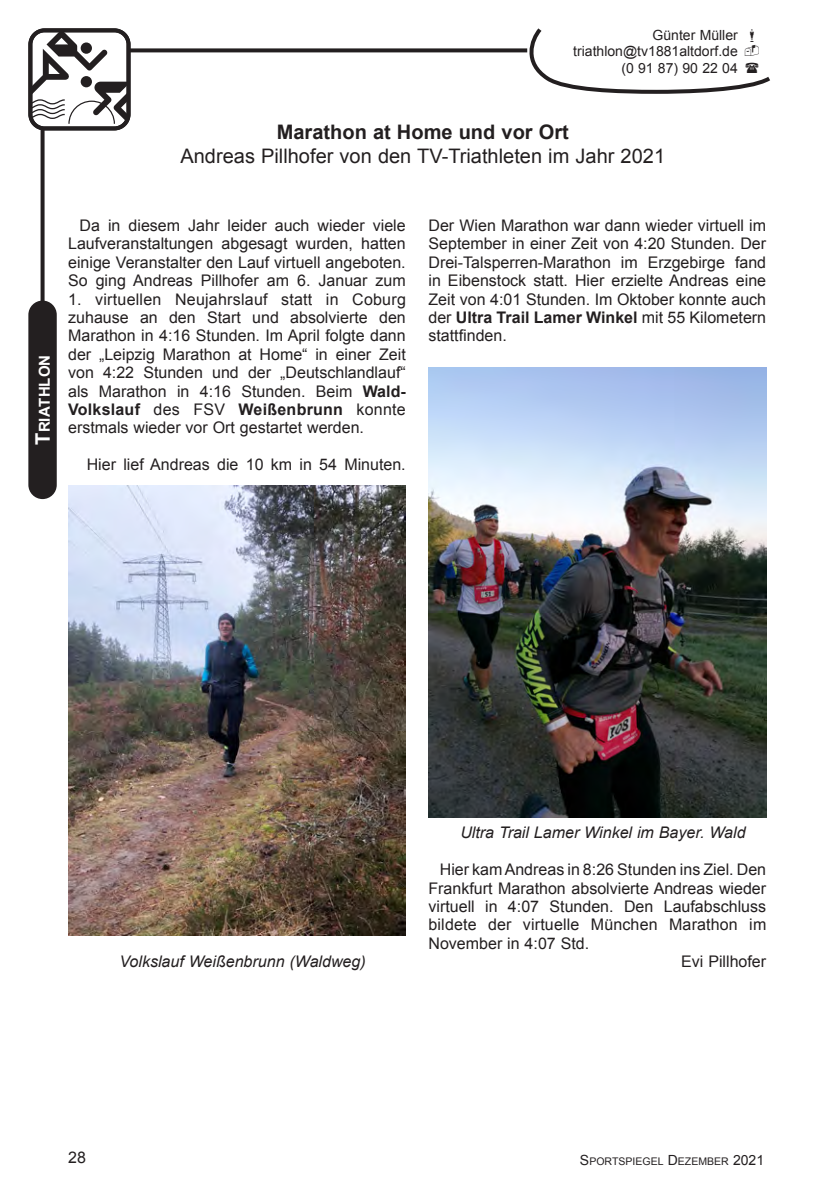
<style>
.page{position:relative;width:840px;height:1191px;background:#fff}
.page>*{position:absolute;margin:0;border:0;box-sizing:border-box;transform-origin:0 0}
.Text{font:20px "Arial";color:#231f20}
.Text-2{font:700 20px "Arial";color:#231f20}
.Text-3{font:16px/18.4px "Arial";color:#231f20;text-align:justify}
.Text-4{font:italic 16px "Arial";color:#231f20}
.t1{font:700 15px "Arial";color:#fff}
.t2{font:14px/16.8px "Arial";color:#231f20;text-align:right}
.t3{font:10.4px "Arial";color:#231f20}
.s1{font-size:20px}
.s2{font-weight:700}
.s3{font-size:14px}
</style>
<div class="page">
<svg style="left:41px;top:130px;width:4px;height:170px"></svg>
<div style="left:28px;top:300px;width:29px;height:199px;background:#231f20;border-radius:14px"></div>
<svg style="left:130px;top:48px;width:393px;height:4px;background:#393636"></svg>
<svg style="left:33px;top:33px;width:92px;height:91px"></svg>
<div style="left:28px;top:28px;width:102px;height:102px;border:4px solid #231f20;border-radius:14px"></div>
<img style="left:68px;top:485px;width:337px;height:450px">
<img style="left:428px;top:367px;width:337px;height:450px">
<svg style="left:523px;top:28px;width:247px;height:66px"></svg>
<p class="t2" style="left:573px;top:26px;width:166px">Günter Müller triathlon@tv1881altdorf.de (0 91 87) 90 22 04</p>
<p class="Text-2" style="left:277px;top:119px;width:293px">Marathon at Home und vor Ort</p>
<p class="Text" style="left:180px;top:143px;width:486px">Andreas Pillhofer von den TV-Triathleten im Jahr 2021</p>
<p class="t1" style="left:35px;top:445px;width:91px;rotate:-90deg"><span class="s1">T</span>riathlon</p>
<p class="Text-3" style="left:68px;top:216px;width:339px;text-indent:11px">Da in diesem Jahr leider auch wieder viele Laufveranstaltungen abgesagt wurden, hatten einige Veranstalter den Lauf virtuell angeboten.<br>So ging Andreas Pillhofer am 6. Januar zum</p>
<p class="Text-3" style="left:68px;top:290px;width:339px">1. virtuellen Neujahrslauf statt in Coburg zuhause an den Start und absolvierte den Marathon in 4:16 Stunden. Im April folgte dann der „Leipzig Marathon at Home“ in einer Zeit von 4:22 Stunden und der „Deutschlandlauf“ als Marathon in 4:16 Stunden. Beim <span class="s2">Wald-Volkslauf</span> des FSV <span class="s2">Weißenbrunn</span> konnte erstmals wieder vor Ort gestartet werden.</p>
<p class="Text-3" style="left:87px;top:455px;width:320px">Hier lief Andreas die 10 km in 54 Minuten.</p>
<p class="Text-3" style="left:428px;top:216px;width:339px">Der Wien Marathon war dann wieder virtuell im September in einer Zeit von 4:20 Stunden. Der Drei-Talsperren-Marathon im Erzgebirge fand in Eibenstock statt. Hier erzielte Andreas eine Zeit von 4:01 Stunden. Im Oktober konnte auch der <span class="s2">Ultra Trail Lamer Winkel</span> mit 55 Kilometern stattfinden.</p>
<p class="Text-4" style="left:460px;top:822px;width:286px">Ultra Trail Lamer Winkel im Bayer. Wald</p>
<p class="Text-3" style="left:428px;top:860px;width:339px;text-indent:11px">Hier kam Andreas in 8:26 Stunden ins Ziel. Den Frankfurt Marathon absolvierte Andreas wieder virtuell in 4:07 Stunden. Den Laufabschluss bildete der virtuelle München Marathon im November in 4:07 Std.</p>
<p class="Text-4" style="left:119px;top:951px;width:248px">Volkslauf Weißenbrunn (Waldweg)</p>
<p class="Text-3" style="left:680px;top:952px;width:86px">Evi Pillhofer</p>
<p class="Text-3" style="left:68px;top:1148px;width:19px">28</p>
<p class="t3" style="left:579px;top:1155px;width:186px"><span class="s3">S</span>PORTSPIEGEL <span class="s3">D</span>EZEMBER <span class="s3">2021</span></p>
</div>
